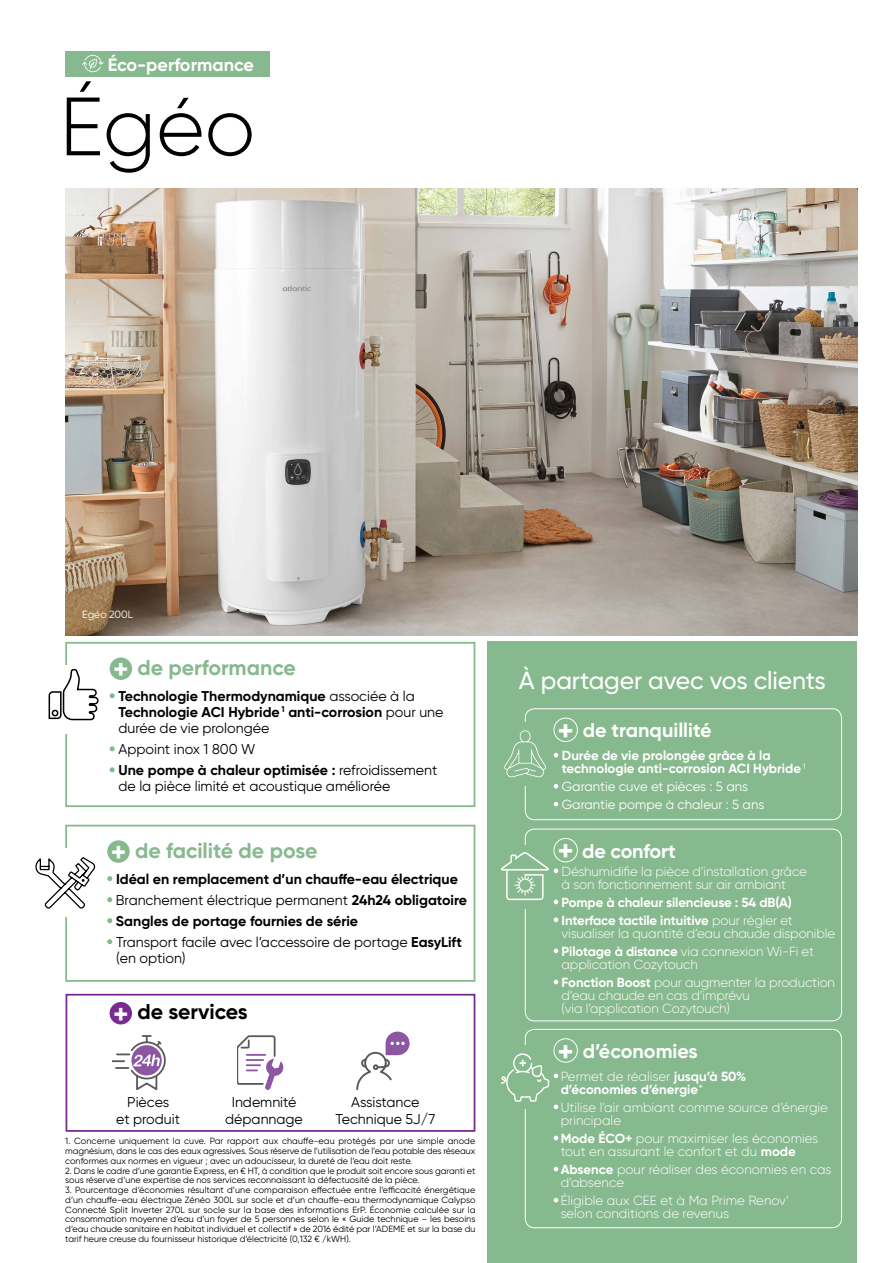
<style>
.page{position:relative;width:893px;height:1263px;background:#fff}
.page>*{position:absolute;margin:0;border:0;box-sizing:border-box;transform-origin:0 0}
.t1{font:300 82.5px "Gilroy";color:#000}
.t2{font:500 24.75px "Gilroy";letter-spacing:-.005em;color:#fff}
.t3{font:700 21.3px "Gilroy";color:#87b98e}
.t4{font:700 21.3px "Gilroy";color:#000}
.t5{font:700 19.8px "Gilroy";color:#fff}
.t6{font:700 18px "Gilroy";color:#fff}
.t7{font:700 14.25px/21px "Gilroy";color:#000}
.t8{font:14.25px/17.1px "Gilroy";color:#000;text-align:center}
.t9{font:300 13.2px/13.2px "Gilroy";letter-spacing:-.01em;color:#fff}
.t10{font:700 13.2px/13.2px "Gilroy";letter-spacing:-.01em;color:#fff}
.t11{font:13.2px/17.9px "Gilroy";color:#fff}
.t12{font:10.5px "Gilroy";letter-spacing:-.005em;color:#fff}
.t13{font:9px/9.8px "Gilroy";color:#000;text-align:justify}
.s1{font-size:28.05px;color:#fff}
.s2{font-weight:400}
.s3{font-weight:700}
.s4{font-size:29.25px}
.s5{font-weight:300}
</style>
<div class="page">
<img style="left:65px;top:189px;width:792px;height:446px">
<svg style="left:65px;top:641px;width:411px;height:167px"></svg>
<div style="left:61px;top:665px;width:38px;height:69px;background:#fff"></div>
<svg style="left:48px;top:669px;width:51px;height:52px"></svg>
<div style="left:110px;top:657px;width:22px;height:23px;background:#87b98e;border-radius:50%"></div>
<svg style="left:110px;top:693px;width:5px;height:5px"></svg>
<svg style="left:110px;top:746px;width:5px;height:5px"></svg>
<svg style="left:110px;top:767px;width:5px;height:5px"></svg>
<svg style="left:65px;top:824px;width:411px;height:158px"></svg>
<div style="left:60px;top:848px;width:39px;height:68px;background:#fff"></div>
<svg style="left:35px;top:857px;width:61px;height:52px"></svg>
<div style="left:107px;top:840px;width:23px;height:23px;background:#87b98e;border-radius:50%"></div>
<svg style="left:107px;top:876px;width:5px;height:5px"></svg>
<svg style="left:107px;top:897px;width:5px;height:5px"></svg>
<svg style="left:107px;top:918px;width:5px;height:5px"></svg>
<svg style="left:107px;top:939px;width:5px;height:5px"></svg>
<svg style="left:65px;top:993px;width:411px;height:139px"></svg>
<div style="left:107px;top:1006px;width:174px;height:30px;background:#fff"></div>
<div style="left:110px;top:1002px;width:22px;height:22px;background:#782b90;border-radius:50%"></div>
<svg style="left:112px;top:1035px;width:54px;height:55px"></svg>
<svg style="left:237px;top:1035px;width:46px;height:55px"></svg>
<svg style="left:356px;top:1031px;width:54px;height:60px"></svg>
<div style="left:66px;top:51px;width:204px;height:26px;background:#87b98e"></div>
<svg style="left:82px;top:55px;width:22px;height:17px"></svg>
<div style="left:488px;top:641px;width:369px;height:622px;background:#87b98e"></div>
<div style="left:525px;top:829px;width:317px;height:192px;border:1px solid #fff;border-radius:9px"></div>
<div style="left:507px;top:845px;width:36px;height:63px;background:#87b98e"></div>
<div style="left:554px;top:838px;width:24px;height:24px;border:1px solid #fff;border-radius:50%"></div>
<svg style="left:501px;top:852px;width:57px;height:52px"></svg>
<svg style="left:554px;top:917px;width:4px;height:5px"></svg>
<svg style="left:554px;top:948px;width:4px;height:5px"></svg>
<svg style="left:554px;top:980px;width:4px;height:4px"></svg>
<div style="left:525px;top:708px;width:317px;height:112px;border:1px solid #fff;border-radius:9px"></div>
<div style="left:554px;top:718px;width:24px;height:24px;border:1px solid #fff;border-radius:50%"></div>
<svg style="left:554px;top:753px;width:4px;height:4px"></svg>
<svg style="left:554px;top:784px;width:4px;height:5px"></svg>
<svg style="left:554px;top:802px;width:4px;height:4px"></svg>
<div style="left:525px;top:1029px;width:317px;height:199px;border:1px solid #fff;border-radius:9px"></div>
<div style="left:507px;top:1045px;width:36px;height:64px;background:#87b98e"></div>
<div style="left:554px;top:1038px;width:24px;height:24px;border:1px solid #fff;border-radius:50%"></div>
<svg style="left:501px;top:1053px;width:57px;height:56px"></svg>
<svg style="left:554px;top:1136px;width:4px;height:4px"></svg>
<svg style="left:554px;top:1167px;width:4px;height:4px"></svg>
<svg style="left:554px;top:1198px;width:4px;height:4px"></svg>
<div style="left:507px;top:722px;width:36px;height:64px;background:#87b98e"></div>
<svg style="left:504px;top:730px;width:42px;height:48px"></svg>
<h3 class="t6" style="left:108px;top:54px;width:148px">Éco-performance</h3>
<h1 class="t1" style="left:60px;top:76px;width:197px">Égéo</h1>
<p class="t12" style="left:82px;top:608px;width:52px">Egéo 200L</p>
<h3 class="t3" style="left:113px;top:654px;width:184px"><span class="s1">+</span> de performance</h3>
<h3 class="t7" style="left:118px;top:688px;width:327px;line-height:16px">Technologie Thermodynamique <span class="s2">associée à la<br></span>Technologie ACI Hybride <sup>1</sup> anti-corrosion <span class="s2">pour une durée de vie prolongée</span></h3>
<h3 class="t8" style="left:118px;top:738px;width:320px;line-height:21px;text-align:left">Appoint inox 1 800 W<br><span class="s3">Une pompe à chaleur optimisée :</span> refroidissement</h3>
<h3 class="t8" style="left:118px;top:777px;width:273px">de la pièce limité et acoustique améliorée</h3>
<h3 class="t3" style="left:111px;top:837px;width:208px"><span class="s1">+</span> de facilité de pose</h3>
<h3 class="t7" style="left:116px;top:868px;width:353px">Idéal en remplacement d’un chauffe-eau électrique <span class="s2">Branchement électrique permanent</span> 24h24 obligatoire Sangles de portage fournies de série<br><span class="s2">Transport facile avec l’accessoire de portage</span> EasyLift</h3>
<h3 class="t8" style="left:116px;top:949px;width:71px">(en option)</h3>
<h3 class="t4" style="left:113px;top:999px;width:136px"><span class="s1">+</span> de services</h3>
<h3 class="t8" style="left:116px;top:1093px;width:65px">Pièces<br>et produit</h3>
<h3 class="t8" style="left:225px;top:1093px;width:79px">Indemnité dépannage</h3>
<h3 class="t8" style="left:335px;top:1093px;width:101px">Assistance<br>Technique 5J/7</h3>
<p class="t13" style="left:65px;top:1136px;width:411px">1. Concerne uniquement la cuve. Par rapport aux chauffe-eau protégés par une simple anode magnésium, dans le cas des eaux agressives. Sous réserve de l’utilisation de l’eau potable des réseaux conformes aux normes en vigueur ; avec un adoucisseur, la dureté de l’eau doit reste.</p>
<p class="t13" style="left:65px;top:1165px;width:412px">2. Dans le cadre d’une garantie Express, en € HT, à condition que le produit soit encore sous garanti et sous réserve d’une expertise de nos services reconnaissant la défectuosité de la pièce.</p>
<p class="t13" style="left:65px;top:1185px;width:412px">3. Pourcentage d’économies résultant d’une comparaison effectuée entre l’efficacité énergétique d’un chauffe-eau électrique Zénéo 300L sur socle et d’un chauffe-eau thermodynamique Calypso Connecté Split Inverter 270L sur socle sur la base des informations ErP. Économie calculée sur la consommation moyenne d’eau d’un foyer de 5 personnes selon le « Guide technique – les besoins d’eau chaude sanitaire en habitat individuel et collectif » de 2016 édité par l’ADEME et sur la base du tarif heure creuse du fournisseur historique d’électricité (0,132 € /kWH).</p>
<h2 class="t2" style="left:519px;top:665px;width:308px">À partager avec vos clients</h2>
<h3 class="t5" style="left:558px;top:718px;width:156px"><span class="s4">+</span> de tranquillité</h3>
<h3 class="t10" style="left:562px;top:749px;width:245px">Durée de vie prolongée grâce à la technologie anti-corrosion ACI Hybride <sup>1</sup></h3>
<h3 class="t11" style="left:562px;top:777px;width:204px">Garantie cuve et pièces : 5 ans<br>Garantie pompe à chaleur : 5 ans</h3>
<h3 class="t5" style="left:558px;top:838px;width:120px"><span class="s4">+</span> de confort</h3>
<h3 class="t9" style="left:562px;top:864px;width:247px">Déshumidifie la pièce d’installation grâce à son fonctionnement sur air ambiant</h3>
<h3 class="t10" style="left:562px;top:893px;width:233px;line-height:17.9px">Pompe à chaleur silencieuse : 54 dB(A)<br>Interface tactile intuitive <span class="s5">pour régler et</span></h3>
<h3 class="t9" style="left:562px;top:924px;width:275px;line-height:17.9px">visualiser la quantité d’eau chaude disponible<br><span class="s3">Pilotage à distance</span> via connexion Wi-Fi et</h3>
<h3 class="t9" style="left:562px;top:955px;width:275px;line-height:17.9px">application Cozytouch<br><span class="s3">Fonction Boost</span> pour augmenter la production</h3>
<h3 class="t9" style="left:562px;top:989px;width:190px">d’eau chaude en cas d’imprévu (via l’application Cozytouch)</h3>
<h3 class="t5" style="left:558px;top:1039px;width:142px"><span class="s4">+</span> d’économies</h3>
<h3 class="t10" style="left:561px;top:1069px;width:187px"><span class="s5">Permet de réaliser</span> jusqu’à 50% d’économies d’énergie<span class="s5">*</span></h3>
<h3 class="t9" style="left:561px;top:1100px;width:269px">Utilise l’air ambiant comme source d’énergie principale</h3>
<h3 class="t9" style="left:561px;top:1131px;width:259px"><span class="s3">Mode ÉCO+</span> pour maximiser les économies tout en assurant le confort et du <span class="s3">mode</span></h3>
<h3 class="t9" style="left:561px;top:1162px;width:272px"><span class="s3">Absence</span> pour réaliser des économies en cas d’absence</h3>
<h3 class="t9" style="left:561px;top:1194px;width:230px">Éligible aux CEE et à Ma Prime Renov’ selon conditions de revenus</h3>
</div>
